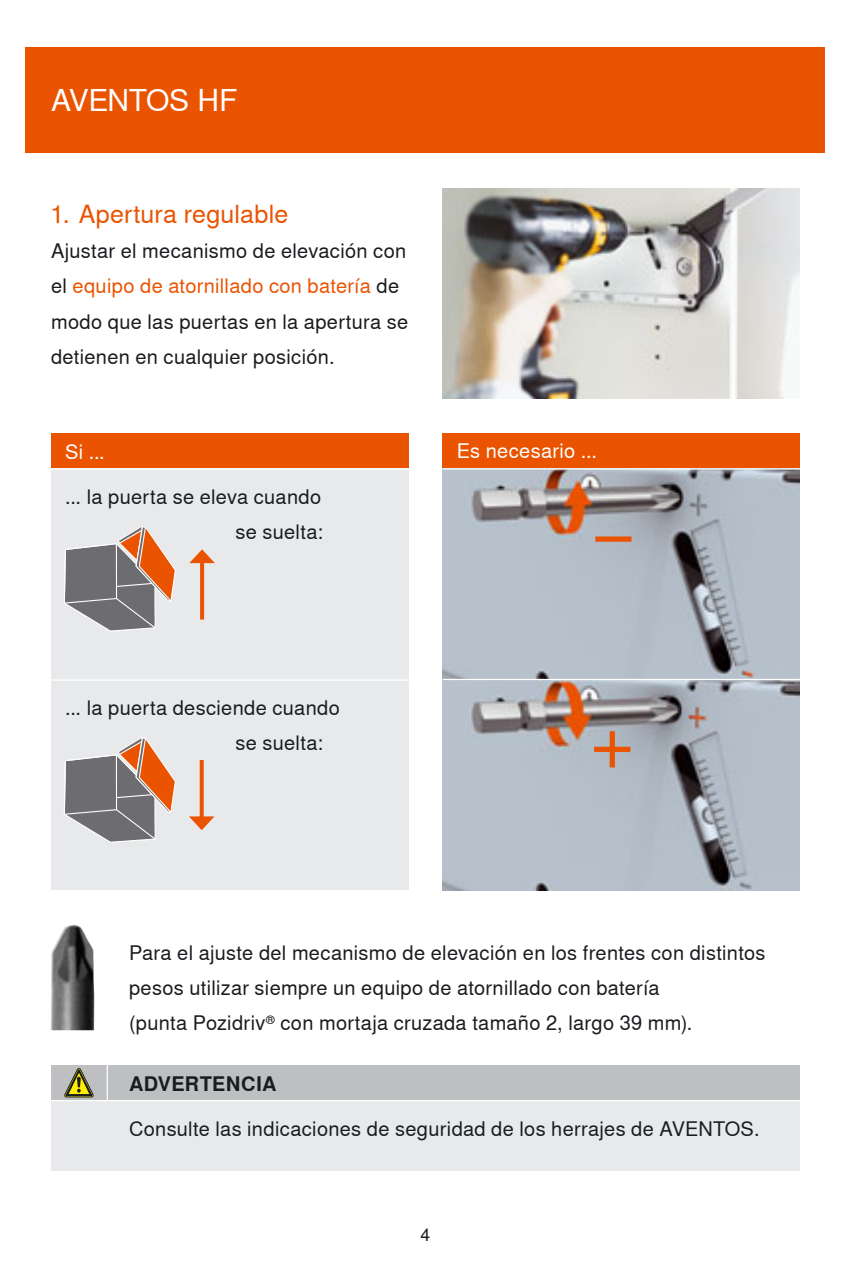
<style>
.page{position:relative;width:851px;height:1276px;background:#fff}
.page>*{position:absolute;margin:0;border:0;box-sizing:border-box;transform-origin:0 0}
.t1{font:75px "Nimbus Sans Global";color:#ea5300}
.t2{font:30px "Nimbus Sans Global";letter-spacing:-.02em;color:#fff}
.t3{font:25px "Nimbus Sans Global";letter-spacing:.005em;color:#ea5300}
.t4{font:20px/35px "Nimbus Sans Global";letter-spacing:.015em;color:#1b1c20}
.t5{font:20px "Nimbus Sans Global";letter-spacing:.015em;color:#fff}
.t6{font:700 20px "Nimbus Sans Global";letter-spacing:.015em;color:#1b1c20}
.t7{font:17.5px "Nimbus Sans Global";color:#1b1c20}
.s1{color:#ea5300}
</style>
<div class="page">
<div style="left:25px;top:48px;width:799px;height:105px;background:#ea5300"></div>
<div style="left:51px;top:1065px;width:748px;height:35px;background:#bdbfc1"></div>
<div style="left:51px;top:1100px;width:748px;height:70px;background:#e7e9ea"></div>
<div style="left:51px;top:434px;width:357px;height:35px;background:#ea5300"></div>
<div style="left:442px;top:434px;width:357px;height:35px;background:#ea5300"></div>
<div style="left:51px;top:469px;width:357px;height:421px;background:#e7e9ea"></div>
<svg style="left:200px;top:563px;width:4px;height:56px"></svg>
<svg style="left:189px;top:549px;width:26px;height:14px"></svg>
<svg style="left:200px;top:760px;width:4px;height:56px"></svg>
<svg style="left:189px;top:816px;width:25px;height:14px"></svg>
<img style="left:442px;top:188px;width:357px;height:211px">
<svg style="left:65px;top:1068px;width:28px;height:29px"></svg>
<img style="left:442px;top:469px;width:357px;height:421px">
<div style="left:595px;top:536px;width:36px;height:6px;background:#ea5300"></div>
<img style="left:51px;top:925px;width:44px;height:105px">
<svg style="left:64px;top:526px;width:112px;height:106px"></svg>
<svg style="left:64px;top:737px;width:112px;height:106px"></svg>
<hr style="left:50px;top:1100px;width:751px;height:1px;background:#fff">
<hr style="left:107px;top:1059px;width:1px;height:42px;background:#fff">
<hr style="left:442px;top:468px;width:357px;height:1px;background:#fff">
<hr style="left:442px;top:679px;width:357px;height:1px;background:#fff">
<hr style="left:47px;top:679px;width:364px;height:1px;background:#fff">
<hr style="left:48px;top:468px;width:364px;height:2px;background:#fff">
<h2 class="t2" style="left:51px;top:82px;width:188px">AVENTOS HF</h2>
<p class="t3" style="left:50px;top:199px;width:239px">1. Apertura regulable</p>
<p class="t4" style="left:51px;top:233px;width:358px">Ajustar el mecanismo de elevación con el <span class="s1">equipo de atornillado con batería</span> de modo que las puertas en la apertura se detienen en cualquier posición.</p>
<p class="t5" style="left:65px;top:439px;width:41px">Si ...</p>
<p class="t5" style="left:456px;top:438px;width:142px">Es necesario ...</p>
<p class="t4" style="left:65px;top:479px;width:259px;text-align:right">... la puerta se eleva cuando se suelta:</p>
<p class="t4" style="left:235px;top:689px;width:106px;text-indent:-170px">... la puerta desciende cuando se suelta:</p>
<h1 class="t1" style="left:590px;top:693px;width:45px">+</h1>
<p class="t4" style="left:129px;top:935px;width:638px">Para el ajuste del mecanismo de elevación en los frentes con distintos pesos utilizar siempre un equipo de atornillado con batería<br>(punta Pozidriv<sup>®</sup> con mortaja cruzada tamaño 2, largo 39 mm).</p>
<p class="t6" style="left:129px;top:1071px;width:149px">ADVERTENCIA</p>
<p class="t4" style="left:129px;top:1110px;width:632px">Consulte las indicaciones de seguridad de los herrajes de AVENTOS.</p>
<p class="t7" style="left:420px;top:1223px;width:11px">4</p>
</div>
